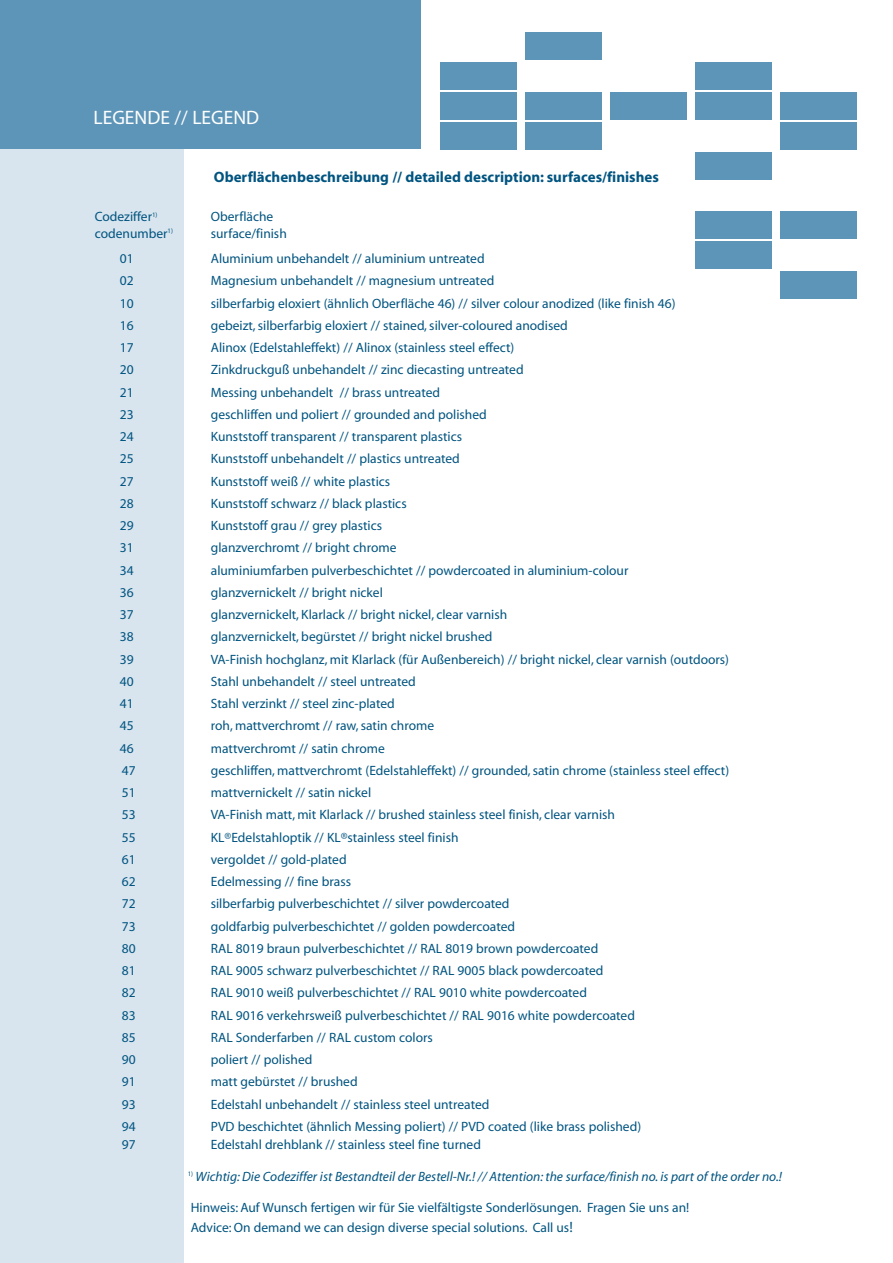
<style>
.page{position:relative;width:893px;height:1263px;background:#fff}
.page>*{position:absolute;margin:0;border:0;box-sizing:border-box;transform-origin:0 0}
.t1{font:19.5px "Myriad";color:#fff}
.t2{font:700 15px "Myriad";color:#005480}
.t3{font:13.5px/19.5px "Myriad";color:#005480}
.t4{font:italic 13.5px "Myriad";color:#005480}
.s1{font-size:15px}
</style>
<div class="page">
<div style="left:0;top:0;width:184px;height:1263px;background:#d8e4ee"></div>
<div style="left:0;top:0;width:421px;height:149px;background:#5d95b8"></div>
<div style="left:525px;top:33px;width:76px;height:27px;background:#5d95b8"></div>
<div style="left:440px;top:62px;width:76px;height:28px;background:#5d95b8"></div>
<div style="left:695px;top:62px;width:76px;height:28px;background:#5d95b8"></div>
<div style="left:440px;top:92px;width:76px;height:28px;background:#5d95b8"></div>
<div style="left:525px;top:92px;width:76px;height:28px;background:#5d95b8"></div>
<div style="left:610px;top:92px;width:76px;height:28px;background:#5d95b8"></div>
<div style="left:695px;top:92px;width:76px;height:28px;background:#5d95b8"></div>
<div style="left:780px;top:92px;width:77px;height:28px;background:#5d95b8"></div>
<div style="left:440px;top:122px;width:76px;height:28px;background:#5d95b8"></div>
<div style="left:525px;top:122px;width:76px;height:28px;background:#5d95b8"></div>
<div style="left:780px;top:122px;width:77px;height:28px;background:#5d95b8"></div>
<div style="left:695px;top:152px;width:76px;height:27px;background:#5d95b8"></div>
<div style="left:695px;top:211px;width:76px;height:28px;background:#5d95b8"></div>
<div style="left:780px;top:211px;width:77px;height:28px;background:#5d95b8"></div>
<div style="left:695px;top:241px;width:76px;height:28px;background:#5d95b8"></div>
<div style="left:780px;top:271px;width:77px;height:27px;background:#5d95b8"></div>
<h1 class="t1" style="left:94px;top:111px;width:167px">LEGENDE // LEGEND</h1>
<p class="t2" style="left:214px;top:171px;width:447px">Oberflächenbeschreibung // detailed description: surfaces/finishes</p>
<p class="t3" style="left:95px;top:208px;width:64px">Codeziffer<sup>1)</sup></p>
<p class="t3" style="left:211px;top:208px;width:64px">Oberfläche</p>
<p class="t3" style="left:95px;top:225px;width:80px">codenumber<sup>1)</sup></p>
<p class="t3" style="left:211px;top:225px;width:77px">surface/finish</p>
<p class="t3" style="left:120px;top:250px;width:15px">01</p>
<p class="t3" style="left:211px;top:250px;width:275px">Aluminium unbehandelt // aluminium untreated</p>
<p class="t3" style="left:120px;top:272px;width:15px">02</p>
<p class="t3" style="left:211px;top:272px;width:285px">Magnesium unbehandelt // magnesium untreated</p>
<p class="t3" style="left:120px;top:294px;width:15px">10</p>
<p class="t3" style="left:211px;top:294px;width:466px">silberfarbig eloxiert (ähnlich Oberfläche 46) // silver colour anodized (like finish 46)</p>
<p class="t3" style="left:120px;top:317px;width:15px">16</p>
<p class="t3" style="left:211px;top:317px;width:358px">gebeizt, silberfarbig eloxiert // stained, silver-coloured anodised</p>
<p class="t3" style="left:120px;top:339px;width:15px">17</p>
<p class="t3" style="left:211px;top:339px;width:305px">Alinox (Edelstahleffekt) // Alinox (stainless steel effect)</p>
<p class="t3" style="left:120px;top:361px;width:15px">20</p>
<p class="t3" style="left:211px;top:361px;width:314px">Zinkdruckguß unbehandelt // zinc diecasting untreated</p>
<p class="t3" style="left:120px;top:383px;width:15px">21</p>
<p class="t3" style="left:211px;top:383px;width:231px">Messing unbehandelt // brass untreated</p>
<p class="t3" style="left:120px;top:406px;width:15px">23</p>
<p class="t3" style="left:211px;top:406px;width:277px">geschliffen und poliert // grounded and polished</p>
<p class="t3" style="left:120px;top:428px;width:15px">24</p>
<p class="t3" style="left:211px;top:428px;width:253px">Kunststoff transparent // transparent plastics</p>
<p class="t3" style="left:120px;top:450px;width:15px">25</p>
<p class="t3" style="left:211px;top:450px;width:251px">Kunststoff unbehandelt // plastics untreated</p>
<p class="t3" style="left:120px;top:472px;width:15px">27</p>
<p class="t3" style="left:211px;top:472px;width:181px">Kunststoff weiß // white plastics</p>
<p class="t3" style="left:120px;top:495px;width:15px">28</p>
<p class="t3" style="left:211px;top:495px;width:197px">Kunststoff schwarz // black plastics</p>
<p class="t3" style="left:120px;top:517px;width:15px">29</p>
<p class="t3" style="left:211px;top:517px;width:173px">Kunststoff grau // grey plastics</p>
<p class="t3" style="left:120px;top:539px;width:15px">31</p>
<p class="t3" style="left:211px;top:539px;width:187px">glanzverchromt // bright chrome</p>
<p class="t3" style="left:120px;top:561px;width:15px">34</p>
<p class="t3" style="left:211px;top:561px;width:419px">aluminiumfarben pulverbeschichtet // powdercoated in aluminium-colour</p>
<p class="t3" style="left:120px;top:584px;width:15px">36</p>
<p class="t3" style="left:211px;top:584px;width:174px">glanzvernickelt // bright nickel</p>
<p class="t3" style="left:120px;top:606px;width:15px">37</p>
<p class="t3" style="left:211px;top:606px;width:298px">glanzvernickelt, Klarlack // bright nickel, clear varnish</p>
<p class="t3" style="left:120px;top:628px;width:15px">38</p>
<p class="t3" style="left:211px;top:628px;width:283px">glanzvernickelt, begürstet // bright nickel brushed</p>
<p class="t3" style="left:120px;top:650px;width:15px">39</p>
<p class="t3" style="left:211px;top:650px;width:520px">VA-Finish hochglanz, mit Klarlack (für Außenbereich) // bright nickel, clear varnish (outdoors)</p>
<p class="t3" style="left:120px;top:673px;width:15px">40</p>
<p class="t3" style="left:211px;top:673px;width:207px">Stahl unbehandelt // steel untreated</p>
<p class="t3" style="left:120px;top:695px;width:15px">41</p>
<p class="t3" style="left:211px;top:695px;width:186px">Stahl verzinkt // steel zinc-plated</p>
<p class="t3" style="left:120px;top:717px;width:15px">45</p>
<p class="t3" style="left:211px;top:717px;width:225px">roh, mattverchromt // raw, satin chrome</p>
<p class="t3" style="left:120px;top:739px;width:15px">46</p>
<p class="t3" style="left:211px;top:739px;width:175px">mattverchromt // satin chrome</p>
<p class="t3" style="left:122px;top:762px;width:15px">47</p>
<p class="t3" style="left:211px;top:762px;width:520px">geschliffen, mattverchromt (Edelstahleffekt) // grounded, satin chrome (stainless steel effect)</p>
<p class="t3" style="left:122px;top:784px;width:15px">51</p>
<p class="t3" style="left:211px;top:784px;width:162px">mattvernickelt // satin nickel</p>
<p class="t3" style="left:122px;top:806px;width:15px">53</p>
<p class="t3" style="left:211px;top:806px;width:406px">VA-Finish matt, mit Klarlack // brushed stainless steel finish, clear varnish</p>
<p class="t3" style="left:122px;top:828px;width:15px">55</p>
<p class="t3" style="left:211px;top:828px;width:249px">KL®Edelstahloptik // KL®stainless steel finish</p>
<p class="t3" style="left:122px;top:851px;width:15px">61</p>
<p class="t3" style="left:211px;top:851px;width:137px">vergoldet // gold-plated</p>
<p class="t3" style="left:122px;top:873px;width:15px">62</p>
<p class="t3" style="left:211px;top:873px;width:142px">Edelmessing // fine brass</p>
<p class="t3" style="left:122px;top:895px;width:15px">72</p>
<p class="t3" style="left:211px;top:895px;width:300px">silberfarbig pulverbeschichtet // silver powdercoated</p>
<p class="t3" style="left:122px;top:917px;width:15px">73</p>
<p class="t3" style="left:211px;top:917px;width:306px">goldfarbig pulverbeschichtet // golden powdercoated</p>
<p class="t3" style="left:122px;top:940px;width:15px">80</p>
<p class="t3" style="left:211px;top:940px;width:389px">RAL 8019 braun pulverbeschichtet // RAL 8019 brown powdercoated</p>
<p class="t3" style="left:122px;top:962px;width:15px">81</p>
<p class="t3" style="left:211px;top:962px;width:394px">RAL 9005 schwarz pulverbeschichtet // RAL 9005 black powdercoated</p>
<p class="t3" style="left:122px;top:984px;width:15px">82</p>
<p class="t3" style="left:211px;top:984px;width:378px">RAL 9010 weiß pulverbeschichtet // RAL 9010 white powdercoated</p>
<p class="t3" style="left:122px;top:1006px;width:15px">83</p>
<p class="t3" style="left:211px;top:1006px;width:426px">RAL 9016 verkehrsweiß pulverbeschichtet // RAL 9016 white powdercoated</p>
<p class="t3" style="left:122px;top:1029px;width:15px">85</p>
<p class="t3" style="left:211px;top:1029px;width:224px">RAL Sonderfarben // RAL custom colors</p>
<p class="t3" style="left:122px;top:1051px;width:15px">90</p>
<p class="t3" style="left:211px;top:1051px;width:103px">poliert // polished</p>
<p class="t3" style="left:122px;top:1073px;width:15px">91</p>
<p class="t3" style="left:211px;top:1073px;width:148px">matt gebürstet // brushed</p>
<p class="t3" style="left:122px;top:1095px;width:15px">93</p>
<p class="t3" style="left:211px;top:1095px;width:280px">Edelstahl unbehandelt // stainless steel untreated</p>
<p class="t3" style="left:122px;top:1118px;width:15px">94</p>
<p class="t3" style="left:211px;top:1118px;width:432px">PVD beschichtet (ähnlich Messing poliert) // PVD coated (like brass polished)</p>
<p class="t3" style="left:122px;top:1136px;width:15px">97</p>
<p class="t3" style="left:211px;top:1136px;width:272px">Edelstahl drehblank // stainless steel fine turned</p>
<p class="t4" style="left:188px;top:1172px;width:596px"><sup>1)</sup> Wichtig: Die Codeziffer ist Bestandteil der Bestell-Nr.! // Attention: the surface/finish no. is part of the order no.!</p>
<p class="t3" style="left:191px;top:1199px;width:500px">Hinweis: Auf Wunsch fertigen wir für Sie vielfältigste Sonderlösungen. Fragen Sie uns an!<br>Advice: On demand we can design diverse special solutions. Call us<span class="s1">!</span></p>
</div>
